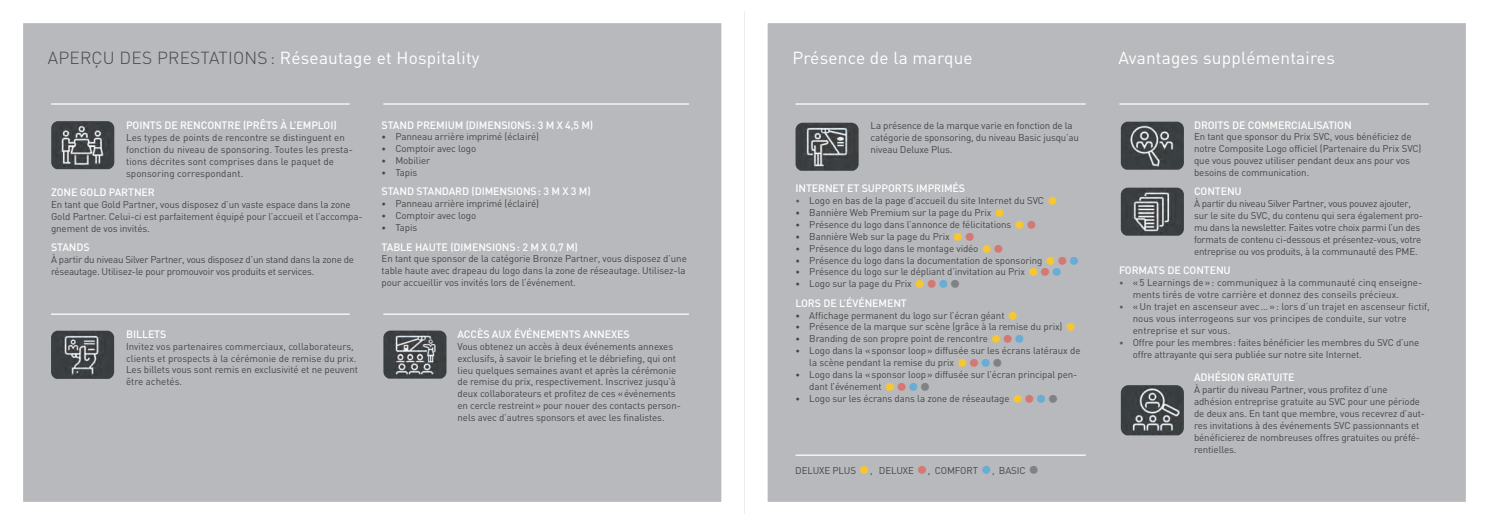
<style>
.page{position:relative;width:1489px;height:525px;background:#fff}
.page>*{position:absolute;margin:0;border:0;box-sizing:border-box;transform-origin:0 0}
.t1{font:700 24.38px "DIN";color:#f6c731}
.t2{font:700 24.38px "DIN";color:#808285}
.t3{font:17.25px "DIN";letter-spacing:.01em;color:#fff}
.t4{font:500 10.62px "DIN";letter-spacing:-.01em;color:#fff}
.t5{font:9.75px/11.9px "DIN";letter-spacing:-.01em;color:#454647}
.s1{font-weight:300;color:#454647}
.s2{font-size:8.75px}
.s3{font-size:8.75px;color:#5f5f62}
.s4{color:#d47873}
.s5{color:#67add4}
.s6{color:#808285}
.s7{font-weight:700;font-size:24.38px;color:#f6c731}
.s8{font-weight:700;font-size:24.38px;color:#d47873}
.s9{font-weight:700;font-size:24.38px;color:#67add4}
</style>
<div class="page">
<div style="left:0;top:12px;width:1475px;height:501px;background:#b8b9bc"></div>
<hr style="left:51px;top:313px;width:298px;height:1px;background:#fff">
<hr style="left:383px;top:313px;width:306px;height:1px;background:#fff">
<hr style="left:383px;top:103px;width:306px;height:2px;background:#fff">
<hr style="left:51px;top:103px;width:298px;height:2px;background:#fff">
<hr style="left:795px;top:454px;width:290px;height:1px;background:#fff">
<hr style="left:1119px;top:103px;width:309px;height:2px;background:#fff">
<hr style="left:795px;top:103px;width:290px;height:2px;background:#fff">
<img style="left:1120px;top:122px;width:63px;height:48px">
<img style="left:1120px;top:187px;width:63px;height:48px">
<img style="left:795px;top:123px;width:63px;height:48px">
<img style="left:1120px;top:385px;width:63px;height:50px">
<img style="left:51px;top:330px;width:63px;height:48px">
<img style="left:383px;top:330px;width:63px;height:48px">
<img style="left:51px;top:121px;width:63px;height:48px">
<div style="left:0;top:0;width:744px;height:524px;border:23px solid #fff"></div>
<div style="left:744px;top:0;width:744px;height:524px;border:23px solid #fff"></div>
<h2 class="t3" style="left:48px;top:47px;width:433px"><span class="s1">APERÇU DES PRESTATIONS :</span> Réseautage et Hospitality</h2>
<h2 class="t3" style="left:792px;top:47px;width:182px">Présence de la marque</h2>
<h2 class="t3" style="left:1118px;top:47px;width:218px">Avantages supplémentaires</h2>
<p class="t4" style="left:126px;top:118px;width:212px">POINTS DE RENCONTRE (PRÊTS À L’EMPLOI)</p>
<p class="t5" style="left:126px;top:131px;width:228px">Les types de points de rencontre se distinguent en fonction du niveau de sponsoring. Toutes les presta&shy;tions décrites sont comprises dans le paquet de sponsoring correspondant.</p>
<p class="t4" style="left:51px;top:185px;width:105px">ZONE GOLD PARTNER</p>
<p class="t5" style="left:51px;top:198px;width:313px">En tant que Gold Partner, vous disposez d’un vaste espace dans la zone<br>Gold Partner. Celui-ci est parfaitement équipé pour l’accueil et l’accompa&shy;gnement de vos invités.</p>
<p class="t4" style="left:51px;top:240px;width:40px">STANDS</p>
<p class="t5" style="left:51px;top:253px;width:304px">À partir du niveau Silver Partner, vous disposez d’un stand dans la zone de réseautage. Utilisez-le pour promouvoir vos produits et services.</p>
<p class="t4" style="left:126px;top:327px;width:42px">BILLETS</p>
<p class="t5" style="left:126px;top:340px;width:233px">Invitez vos partenaires commerciaux, collaborateurs, clients et prospects à la cérémonie de remise du prix.<br>Les billets vous sont remis en exclusivité et ne peuvent être achetés.</p>
<p class="t4" style="left:381px;top:118px;width:213px">STAND PREMIUM (DIMENSIONS: 3 M X 4,5 M)</p>
<p class="t5" style="left:381px;top:131px;width:159px"><span class="s2">•</span> Panneau arrière imprimé (éclairé)</p>
<p class="t5" style="left:381px;top:142px;width:96px"><span class="s2">•</span> Comptoir avec logo</p>
<p class="t5" style="left:381px;top:154px;width:50px"><span class="s2">•</span> Mobilier</p>
<p class="t5" style="left:381px;top:166px;width:37px"><span class="s2">•</span> Tapis</p>
<p class="t4" style="left:381px;top:185px;width:211px">STAND STANDARD (DIMENSIONS: 3 M X 3 M)</p>
<p class="t5" style="left:381px;top:197px;width:159px"><span class="s2">•</span> Panneau arrière imprimé (éclairé)</p>
<p class="t5" style="left:381px;top:209px;width:96px"><span class="s2">•</span> Comptoir avec logo</p>
<p class="t5" style="left:381px;top:221px;width:37px"><span class="s2">•</span> Tapis</p>
<p class="t4" style="left:381px;top:240px;width:198px">TABLE HAUTE (DIMENSIONS: 2 M X 0,7 M)</p>
<p class="t5" style="left:381px;top:252px;width:307px">En tant que sponsor de la catégorie Bronze Partner, vous disposez d’une table haute avec drapeau du logo dans la zone de réseautage. Utilisez-la pour accueillir vos invités lors de l’événement.</p>
<p class="t4" style="left:457px;top:327px;width:174px">ACCÈS AUX ÉVÉNEMENTS ANNEXES</p>
<p class="t5" style="left:457px;top:340px;width:225px">Vous obtenez un accès à deux événements annexes exclusifs, à savoir le briefing et le débriefing, qui ont lieu quelques semaines avant et après la cérémonie de remise du prix, respectivement. Inscrivez jusqu’à deux collaborateurs et profitez de ces «événements en cercle restreint» pour nouer des contacts person&shy;nels avec d’autres sponsors et avec les finalistes.</p>
<p class="t5" style="left:870px;top:119px;width:210px">La présence de la marque varie en fonction de la catégorie de sponsoring, du niveau Basic jusqu’au niveau Deluxe Plus.</p>
<p class="t4" style="left:795px;top:181px;width:171px">INTERNET ET SUPPORTS IMPRIMÉS</p>
<p class="t5" style="left:795px;top:194px;width:250px"><span class="s3">•</span> Logo en bas de la page d’accueil du site Internet du SVC</p>
<h1 class="t1" style="left:1046px;top:184px;width:14px">•</h1>
<p class="t5" style="left:795px;top:206px;width:197px"><span class="s2">•</span> Bannière Web Premium sur la page du Prix</p>
<h1 class="t1" style="left:993px;top:196px;width:14px">•</h1>
<p class="t5" style="left:795px;top:218px;width:217px"><span class="s2">•</span> Présence du logo dans l’annonce de félicitations</p>
<h1 class="t1" style="left:1013px;top:208px;width:25px">•<span class="s4">•</span></h1>
<p class="t5" style="left:795px;top:230px;width:156px"><span class="s2">•</span> Bannière Web sur la page du Prix</p>
<h1 class="t1" style="left:951px;top:220px;width:25px">•<span class="s4">•</span></h1>
<p class="t5" style="left:795px;top:242px;width:184px"><span class="s2">•</span> Présence du logo dans le montage vidéo</p>
<h1 class="t1" style="left:980px;top:232px;width:25px">•<span class="s4">•</span></h1>
<p class="t5" style="left:795px;top:254px;width:248px"><span class="s2">•</span> Présence du logo dans la documentation de sponsoring</p>
<h1 class="t1" style="left:1044px;top:243px;width:37px">•<span class="s4">•</span><span class="s5">•</span></h1>
<p class="t5" style="left:795px;top:265px;width:231px"><span class="s2">•</span> Présence du logo sur le dépliant d’invitation au Prix</p>
<h1 class="t1" style="left:1027px;top:255px;width:37px">•<span class="s4">•</span><span class="s5">•</span></h1>
<p class="t5" style="left:795px;top:277px;width:118px"><span class="s2">•</span> Logo sur la page du Prix</p>
<h1 class="t1" style="left:913px;top:267px;width:49px">•<span class="s4">•</span><span class="s5">•</span><span class="s6">•</span></h1>
<p class="t4" style="left:795px;top:296px;width:113px">LORS DE L’ÉVÉNEMENT</p>
<p class="t5" style="left:795px;top:309px;width:210px"><span class="s2">•</span> Affichage permanent du logo sur l’écran géant</p>
<h1 class="t1" style="left:1006px;top:298px;width:14px">•</h1>
<p class="t5" style="left:795px;top:320px;width:268px"><span class="s2">•</span> Présence de la marque sur scène (grâce à la remise du prix)</p>
<h1 class="t1" style="left:1064px;top:310px;width:14px">•</h1>
<p class="t5" style="left:795px;top:332px;width:194px"><span class="s2">•</span> Branding de son propre point de rencontre</p>
<h1 class="t1" style="left:990px;top:322px;width:37px">•<span class="s4">•</span><span class="s5">•</span></h1>
<p class="t5" style="left:809px;top:344px;width:273px;text-indent:-14px"><span class="s2">•</span> Logo dans la «sponsor loop» diffusée sur les écrans latéraux de la scène pendant la remise du prix</p>
<h1 class="t1" style="left:956px;top:346px;width:49px">•<span class="s4">•</span><span class="s5">•</span><span class="s6">•</span></h1>
<p class="t5" style="left:809px;top:368px;width:269px;text-indent:-14px"><span class="s2">•</span> Logo dans la «sponsor loop» diffusée sur l’écran principal pen&shy;dant l’événement</p>
<h1 class="t1" style="left:884px;top:370px;width:49px">•<span class="s4">•</span><span class="s5">•</span><span class="s6">•</span></h1>
<p class="t5" style="left:795px;top:392px;width:215px"><span class="s2">•</span> Logo sur les écrans dans la zone de réseautage</p>
<h1 class="t1" style="left:1011px;top:382px;width:49px">•<span class="s4">•</span><span class="s5">•</span><span class="s6">•</span></h1>
<p class="t5" style="left:795px;top:464px;width:232px">DELUXE PLUS <span class="s7">•</span>, DELUXE <span class="s8">•</span>, COMFORT <span class="s9">•</span>, BASIC</p>
<h1 class="t2" style="left:1027px;top:453px;width:14px">•</h1>
<p class="t4" style="left:1193px;top:118px;width:159px">DROITS DE COMMERCIALISATION</p>
<p class="t5" style="left:1193px;top:131px;width:229px">En tant que sponsor du Prix SVC, vous bénéficiez de notre Composite Logo officiel (Partenaire du Prix SVC) que vous pouvez utiliser pendant deux ans pour vos besoins de communication.</p>
<p class="t4" style="left:1193px;top:185px;width:49px">CONTENU</p>
<p class="t5" style="left:1193px;top:197px;width:230px">À partir du niveau Silver Partner, vous pouvez ajouter, sur le site du SVC, du contenu qui sera également pro&shy;mu dans la newsletter. Faites votre choix parmi l’un des formats de contenu ci-dessous et présentez-vous, votre entreprise ou vos produits, à la communauté des PME.</p>
<p class="t4" style="left:1118px;top:263px;width:113px">FORMATS DE CONTENU</p>
<p class="t5" style="left:1132px;top:276px;width:291px;text-indent:-14px"><span class="s3">•</span> «5 Learnings de»: communiquez à la communauté cinq enseigne&shy;ments tirés de votre carrière et donnez des conseils précieux.</p>
<p class="t5" style="left:1132px;top:300px;width:298px;text-indent:-14px"><span class="s3">•</span> «Un trajet en ascenseur avec…»: lors d’un trajet en ascenseur fictif, nous vous interrogeons sur vos principes de conduite, sur votre entreprise et sur vous.</p>
<p class="t5" style="left:1132px;top:336px;width:288px;text-indent:-14px"><span class="s3">•</span> Offre pour les membres: faites bénéficier les membres du SVC d’une offre attrayante qui sera publiée sur notre site Internet.</p>
<p class="t4" style="left:1193px;top:370px;width:102px">ADHÉSION GRATUITE</p>
<p class="t5" style="left:1193px;top:383px;width:232px">À partir du niveau Partner, vous profitez d’une adhésion entreprise gratuite au SVC pour une période de deux ans. En tant que membre, vous recevrez d’aut&shy;res invitations à des événements SVC passionnants et bénéficierez de nombreuses offres gratuites ou préfé&shy;rentielles.</p>
</div>
